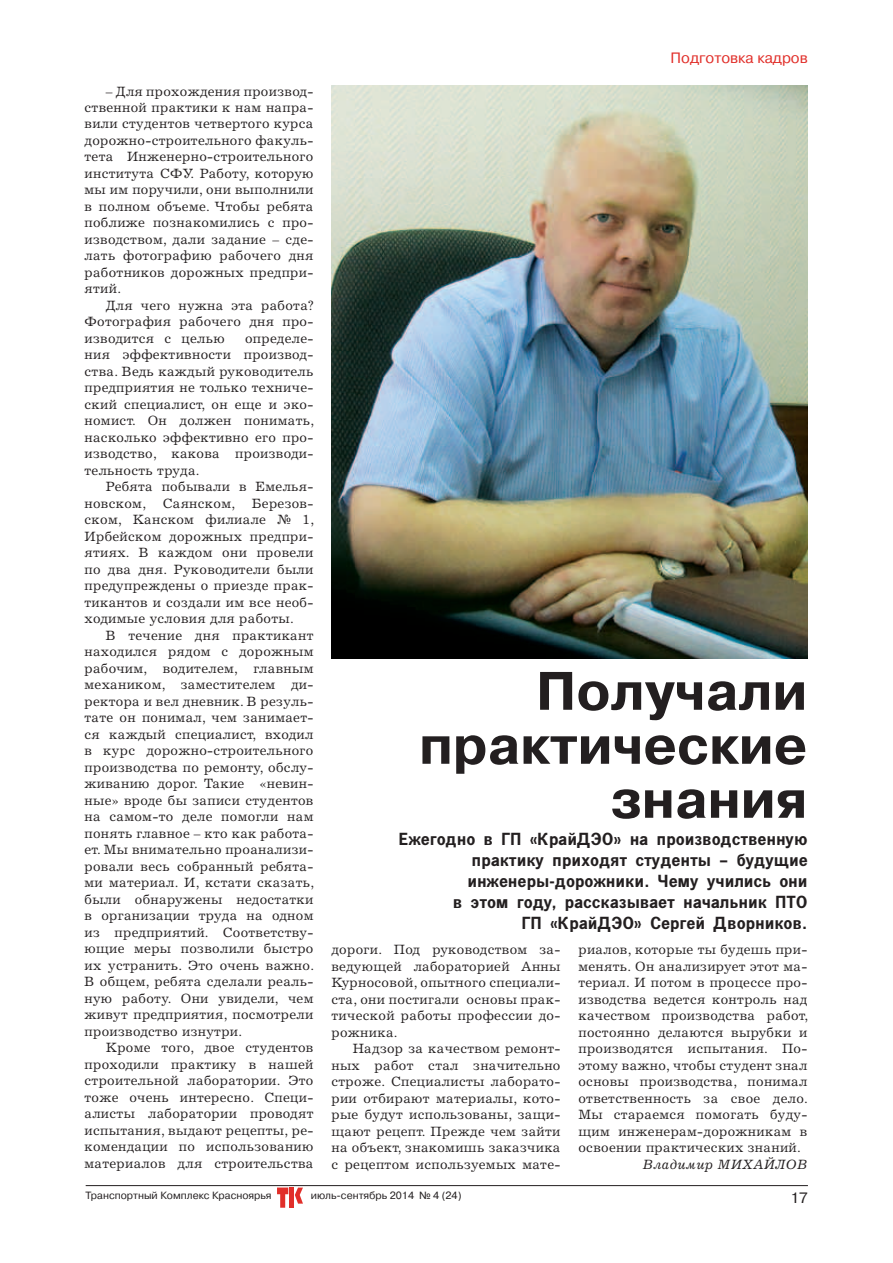
<style>
.page{position:relative;width:893px;height:1263px;background:#fff}
.page>*{position:absolute;margin:0;border:0;box-sizing:border-box;transform-origin:0 0}
.t1{font:700 54px/54px "zn Pragmatica";color:#231f20;text-align:right}
.t2{font:700 18px/21px "zn News Gothic";letter-spacing:.025em;color:#231f20;text-align:right}
.t3{font:15px "zn Pragmatica";color:#e12f2a}
.t4{font:15px "zn Pragmatica";color:#231f20}
.t5{font:13.5px/16.5px "zn Excelsior";letter-spacing:.025em;color:#231f20;text-align:justify}
.t6{font:italic 13.5px "zn Excelsior";letter-spacing:.025em;color:#231f20}
.t7{font:10.5px "zn Pragmatica";color:#231f20}
</style>
<div class="page">
<hr style="left:86px;top:1185px;width:722px;height:1px;background:#231f20">
<svg style="left:277px;top:1187px;width:11px;height:21px"></svg>
<div style="left:289px;top:1187px;width:5px;height:21px;background:#e12f2a"></div>
<svg style="left:295px;top:1187px;width:8px;height:16px"></svg>
<img style="left:331px;top:85px;width:476px;height:573px">
<p class="t5" style="left:85px;top:83px;width:230px;text-indent:21px">– Для прохождения производ&shy;ственной практики к нам напра&shy;вили студентов четвертого курса дорожно-строительного факуль&shy;тета Инженерно-строительного института СФУ. Работу, которую мы им поручили, они выполнили в полном объеме. Чтобы ребята поближе познакомились с про&shy;изводством, дали задание – сде&shy;лать фотографию рабочего дня работников дорожных предпри&shy;ятий.</p>
<p class="t5" style="left:85px;top:297px;width:230px;text-indent:21px">Для чего нужна эта работа?<br>Фотография рабочего дня про&shy;изводится с целью</p>
<p class="t5" style="left:85px;top:330px;width:231px;text-indent:161px">определе&shy;ния эффективности производ&shy;ства. Ведь каждый руководитель предприятия не только техниче&shy;ский специалист, он еще и эко&shy;номист. Он должен понимать, насколько эффективно его про&shy;изводство, какова производи&shy;тельность труда.</p>
<p class="t5" style="left:85px;top:478px;width:231px;text-indent:21px">Ребята побывали в Емелья&shy;новском, Саянском, Березов&shy;ском, Канском филиале № 1, Ирбейском дорожных предпри&shy;ятиях. В каждом они провели по два дня. Руководители были предупреждены о приезде прак&shy;тикантов и создали им все необ&shy;ходимые условия для работы.</p>
<p class="t5" style="left:85px;top:627px;width:231px;text-indent:21px">В течение дня практикант находился рядом с дорожным рабочим, водителем, главным механиком, заместителем ди&shy;ректора и вел дневник. В резуль&shy;тате он понимал, чем занимает&shy;ся каждый специалист, входил в курс дорожно-строительного производства по ремонту, обслу&shy;живанию дорог. Такие «невин&shy;ные» вроде бы записи студентов на самом-то деле помогли нам понять главное – кто как работа&shy;ет. Мы внимательно проанализи&shy;ровали весь собранный ребята&shy;ми материал. И, кстати сказать, были обнаружены недостатки в организации труда на одном из предприятий. Соответству&shy;ющие меры позволили быстро их устранить. Это очень важно.<br>В общем, ребята сделали реаль&shy;ную работу. Они увидели, чем живут предприятия, посмотрели производство изнутри.</p>
<p class="t5" style="left:85px;top:1039px;width:230px;text-indent:21px">Кроме того, двое студентов проходили практику в нашей строительной лаборатории. Это тоже очень интересно. Специ&shy;алисты лаборатории проводят испытания, выдают рецепты, ре&shy;комендации по использованию материалов для строительства</p>
<p class="t3" style="left:671px;top:50px;width:139px">Подготовка кадров</p>
<h1 class="t1" style="left:419px;top:665px;width:390px">Получали практические знания</h1>
<h2 class="t2" style="left:399px;top:828px;width:410px">Ежегодно в ГП «КрайДЭО» на производственную практику приходят студенты – будущие инженеры-дорожники. Чему учились они<br>в этом году, рассказывает начальник ПТО<br>ГП «КрайДЭО» Сергей Дворников.</h2>
<p class="t5" style="left:331px;top:941px;width:230px">дороги. Под руководством за&shy;ведующей лабораторией Анны Курносовой, опытного специали&shy;ста, они постигали основы прак&shy;тической работы профессии до&shy;рожника.</p>
<p class="t5" style="left:331px;top:1040px;width:230px;text-indent:21px">Надзор за качеством ремонт&shy;ных работ стал значительно строже. Специалисты лаборато&shy;рии отбирают материалы, кото&shy;рые будут использованы, защи&shy;щают рецепт. Прежде чем зайти на объект, знакомишь заказчика с рецептом используемых мате-</p>
<p class="t5" style="left:578px;top:941px;width:231px">риалов, которые ты будешь при&shy;менять. Он анализирует этот ма&shy;териал. И потом в процессе про&shy;изводства ведется контроль над качеством производства работ, постоянно делаются вырубки и производятся испытания. По&shy;этому важно, чтобы студент знал основы производства, понимал ответственность за свое дело.<br>Мы стараемся помогать буду&shy;щим инженерам-дорожникам в освоении практических знаний.</p>
<p class="t6" style="left:642px;top:1156px;width:166px">Владимир МИХАЙЛОВ</p>
<p class="t7" style="left:85px;top:1190px;width:188px">Транспортный Комплекс Красноярья</p>
<p class="t7" style="left:311px;top:1190px;width:152px">июль-сентябрь 2014 № 4 (24)</p>
<p class="t4" style="left:790px;top:1189px;width:19px">17</p>
</div>
